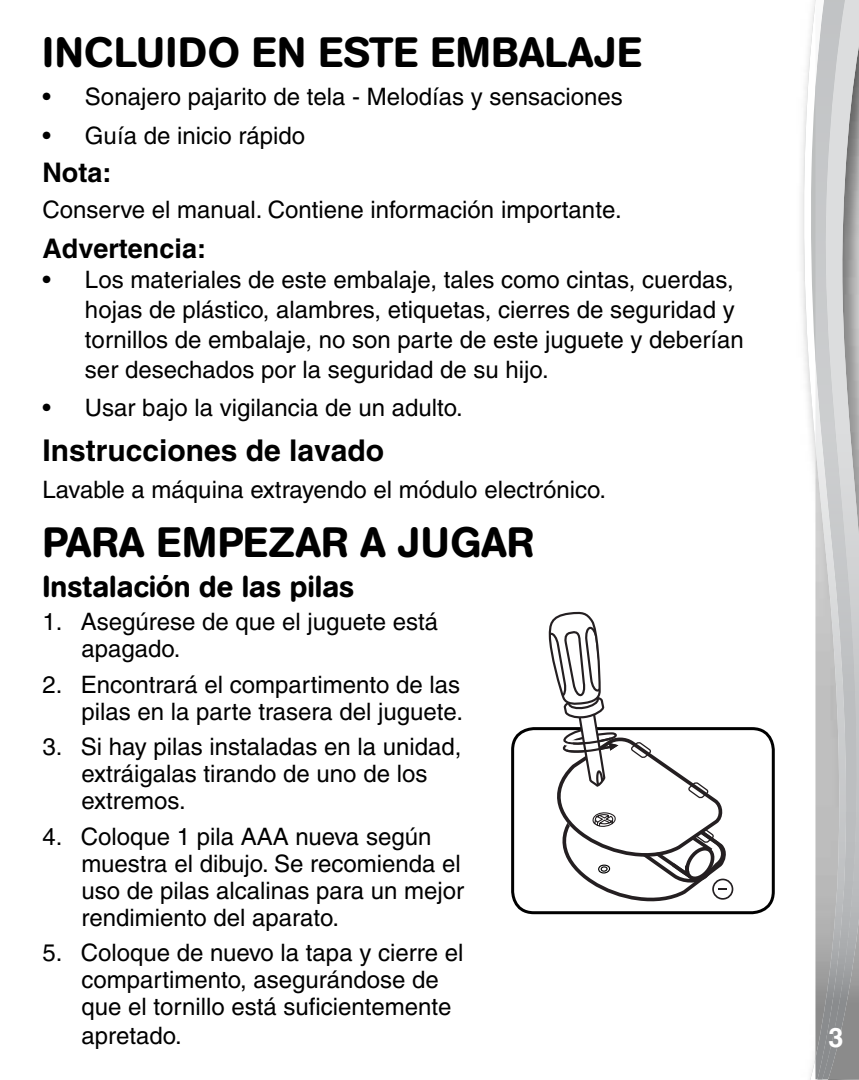
<style>
.page{position:relative;width:859px;height:1080px;background:#fff}
.page>*{position:absolute;margin:0;border:0;box-sizing:border-box;transform-origin:0 0}
.t1{font:500 42px "AG Book Rounded";letter-spacing:.02em;color:#000}
.t2{font:700 30px "Helvetica";color:#000}
.t3{font:500 30px "AG Book Rounded";color:#000}
.t4{font:700 27px "Helvetica";color:#000}
.t5{font:700 27px "Helvetica";color:#fff}
.t6{font:500 24px/27px "Helvetica";color:#000}
</style>
<div class="page">
<svg style="left:803px;top:0;width:12px;height:1080px"></svg>
<svg style="left:815px;top:1079px;width:13px;height:1px"></svg>
<img style="left:858px;top:0;width:1px;height:1079px">
<img style="left:848px;top:0;width:10px;height:1079px">
<img style="left:815px;top:0;width:33px;height:1079px">
<div style="left:511px;top:727px;width:264px;height:187px;border:3px solid #000;border-radius:21px"></div>
<div style="left:712px;top:879px;width:21px;height:21px;border:2px solid #241f21;border-radius:50%"></div>
<svg style="left:548px;top:611px;width:182px;height:304px"></svg>
<h1 class="t1" style="left:42px;top:28px;width:601px">INCLUIDO EN ESTE EMBALAJE</h1>
<p class="t6" style="left:42px;top:84px;width:582px">• Sonajero pajarito de tela - Melodías y sensaciones</p>
<p class="t6" style="left:42px;top:122px;width:264px">• Guía de inicio rápido</p>
<p class="t4" style="left:42px;top:157px;width:70px">Nota:</p>
<p class="t6" style="left:42px;top:196px;width:581px">Conserve el manual. Contiene información importante.</p>
<p class="t4" style="left:42px;top:232px;width:165px">Advertencia:</p>
<p class="t6" style="left:85px;top:264px;width:660px;line-height:30px;text-indent:-43px">• Los materiales de este embalaje, tales como cintas, cuerdas, hojas de plástico, alambres, etiquetas, cierres de seguridad y tornillos de embalaje, no son parte de este juguete y deberían ser desechados por la seguridad de su hijo.</p>
<p class="t6" style="left:42px;top:394px;width:422px">• Usar bajo la vigilancia de un adulto.</p>
<p class="t2" style="left:42px;top:432px;width:343px">Instrucciones de lavado</p>
<p class="t6" style="left:42px;top:476px;width:565px">Lavable a máquina extrayendo el módulo electrónico.</p>
<h1 class="t1" style="left:42px;top:518px;width:493px">PARA EMPEZAR A JUGAR</h1>
<p class="t3" style="left:42px;top:569px;width:313px">Instalación de las pilas</p>
<p class="t6" style="left:81px;top:608px;width:358px;text-indent:-39px">1. Asegúrese de que el juguete está apagado.</p>
<p class="t6" style="left:42px;top:671px;width:422px;text-align:right">2. Encontrará el compartimento de las pilas en la parte trasera del juguete.</p>
<p class="t6" style="left:81px;top:733px;width:382px;text-indent:-39px">3. Si hay pilas instaladas en la unidad, extráigalas tirando de uno de los extremos.</p>
<p class="t6" style="left:81px;top:823px;width:384px;text-indent:-39px">4. Coloque 1 pila AAA nueva según muestra el dibujo. Se recomienda el uso de pilas alcalinas para un mejor rendimiento del aparato.</p>
<p class="t6" style="left:81px;top:939px;width:383px;text-indent:-39px">5. Coloque de nuevo la tapa y cierre el compartimento, asegurándose de que el tornillo está suficientemente apretado.</p>
<p class="t5" style="left:828px;top:1021px;width:17px">3</p>
</div>
